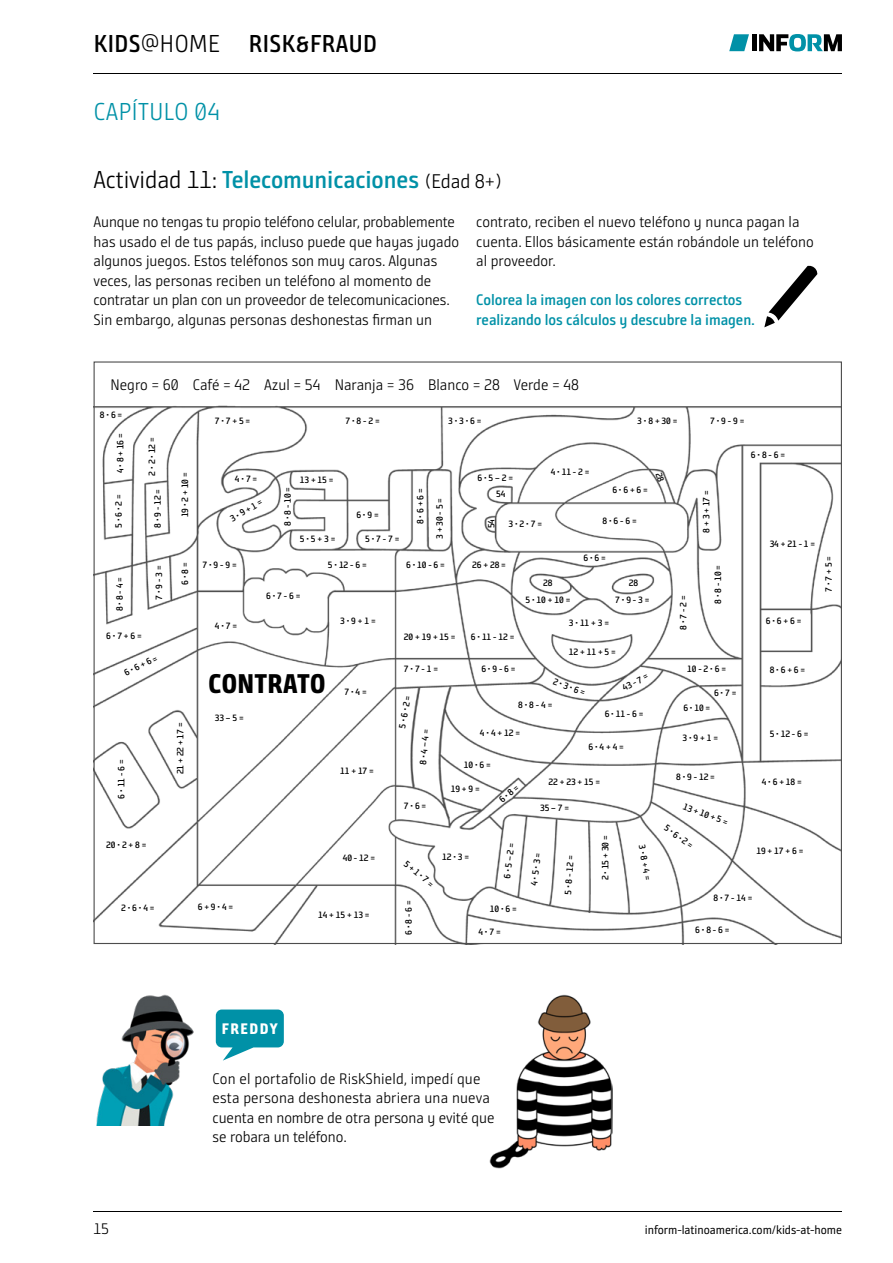
<style>
.page{position:relative;width:893px;height:1263px;background:#fff}
.page>*{position:absolute;margin:0;border:0;box-sizing:border-box;transform-origin:0 0}
.t1{font:700 expanded 27px "Bunday Sans Pro SG";letter-spacing:.01em;color:#000}
.t2{font:700 24.45px "Bunday Sans Pro SG Se";letter-spacing:-.005em;color:#0091a7}
.t3{font:700 24.45px "Bunday Sans Pro SG Se";letter-spacing:.02em;color:#000}
.t4{font:24.45px "Bunday Sans Pro SG Se Ligh";letter-spacing:.02em;color:#0091a7}
.t5{font:15.3px/19.5px "Bunday Sans Pro SG Se Ligh";color:#000}
.t6{font:700 15.3px "Bunday Sans Pro SG Se";letter-spacing:-.005em;color:#0091a7}
.t7{font:700 expanded 15.3px "Bunday Sans Pro SG";letter-spacing:.1em;color:#fff}
.t8{font:12.15px "Bunday Sans Pro SG";letter-spacing:-.005em;color:#000}
.t9{font:700 9.15px "Bunday Sans Pro SG Se";letter-spacing:-.01em;color:#000}
.s1{font-family:"Bunday Sans Pro SG Se Ligh";font-weight:400}
.s2{font-family:"Bunday Sans Pro SG Se Ligh";font-weight:400;color:#000}
.s3{font-family:"Bunday Sans Pro SG Se Ligh";font-weight:400;font-size:19.8px;color:#000}
</style>
<div class="page">
<img style="left:489px;top:994px;width:124px;height:174px">
<hr style="left:94px;top:74px;width:748px;height:1px;background:#000">
<svg style="left:729px;top:34px;width:20px;height:17px"></svg>
<svg style="left:759px;top:34px;width:83px;height:17px"></svg>
<div style="left:752px;top:34px;width:5px;height:17px;background:#000"></div>
<hr style="left:94px;top:1211px;width:748px;height:1px;background:#000">
<svg style="left:764px;top:265px;width:54px;height:62px"></svg>
<img style="left:96px;top:405px;width:744px;height:537px">
<img style="left:96px;top:994px;width:98px;height:131px">
<svg style="left:216px;top:1009px;width:68px;height:51px"></svg>
<svg style="left:655px;top:472px;width:9px;height:10px"></svg>
<p class="t3" style="left:94px;top:28px;width:285px">KIDS<span class="s1">@HOME</span> RISK&amp;FRAUD</p>
<p class="t4" style="left:94px;top:96px;width:128px">CAPÍTULO 04</p>
<p class="t2" style="left:94px;top:164px;width:410px"><span class="s2">Actividad 11:</span> Telecomunicaciones <span class="s3">(Edad 8+)</span></p>
<p class="t5" style="left:94px;top:212px;width:367px">Aunque no tengas tu propio teléfono celular, probablemente has usado el de tus papás, incluso puede que hayas jugado algunos juegos. Estos teléfonos son muy caros. Algunas veces, las personas reciben un teléfono al momento de contratar un plan con un proveedor de telecomunicaciones.<br>Sin embargo, algunas personas deshonestas firman un</p>
<p class="t5" style="left:476px;top:212px;width:325px">contrato, reciben el nuevo teléfono y nunca pagan la</p>
<p class="t5" style="left:476px;top:232px;width:339px">cuenta. Ellos básicamente están robándole un teléfono</p>
<p class="t5" style="left:476px;top:251px;width:81px">al proveedor.</p>
<p class="t6" style="left:476px;top:290px;width:267px">Colorea la imagen con los colores correctos</p>
<p class="t6" style="left:476px;top:310px;width:280px">realizando los cálculos y descubre la imagen.</p>
<p class="t5" style="left:111px;top:375px;width:470px">Negro = 60 Café = 42 Azul = 54 Naranja = 36 Blanco = 28 Verde = 48</p>
<p class="t9" style="left:100px;top:409px;width:24px">8 • 6 =</p>
<p class="t9" style="left:215px;top:414px;width:37px">7 • 7 + 5 =</p>
<p class="t9" style="left:345px;top:414px;width:36px">7 • 8 - 2 =</p>
<p class="t9" style="left:448px;top:414px;width:35px">3 • 3 • 6 =</p>
<p class="t9" style="left:637px;top:414px;width:42px">3 • 8 + 30 =</p>
<p class="t9" style="left:710px;top:414px;width:36px">7 • 9 - 9 =</p>
<p class="t9" style="left:114px;top:473px;width:42px;rotate:-90deg">4 • 8 + 16 =</p>
<p class="t9" style="left:146px;top:475px;width:40px;rotate:-90deg">2 • 2 • 12 =</p>
<p class="t9" style="left:113px;top:528px;width:35px;rotate:-90deg">5 • 6 • 2 =</p>
<p class="t9" style="left:152px;top:528px;width:40px;rotate:-90deg">8 • 9 - 12 =</p>
<p class="t9" style="left:179px;top:517px;width:46px;rotate:-90deg">19 • 2 + 10 =</p>
<p class="t9" style="left:235px;top:473px;width:24px">4 • 7 =</p>
<p class="t9" style="left:300px;top:474px;width:35px">13 + 15 =</p>
<p class="t9" style="left:282px;top:526px;width:40px;rotate:-90deg">8 • 8 - 10 =</p>
<p class="t9" style="left:414px;top:524px;width:37px;rotate:-90deg">8 • 6 + 6 =</p>
<p class="t9" style="left:228px;top:514px;width:37px;rotate:-30deg">3 • 9 + 1 =</p>
<p class="t9" style="left:434px;top:539px;width:43px;rotate:-90deg">3 + 30 - 5 =</p>
<p class="t9" style="left:356px;top:509px;width:24px">6 • 9 =</p>
<p class="t9" style="left:300px;top:532px;width:37px">5 • 5 + 3 =</p>
<p class="t9" style="left:365px;top:532px;width:36px">5 • 7 - 7 =</p>
<p class="t9" style="left:477px;top:472px;width:37px">6 • 5 – 2 =</p>
<p class="t9" style="left:496px;top:488px;width:11px">54</p>
<p class="t9" style="left:485px;top:528px;width:11px;rotate:-90deg">54</p>
<p class="t9" style="left:509px;top:518px;width:35px">3 • 2 • 7 =</p>
<p class="t9" style="left:551px;top:465px;width:40px">4 • 11 - 2 =</p>
<p class="t9" style="left:612px;top:484px;width:37px">6 • 6 + 6 =</p>
<p class="t9" style="left:603px;top:515px;width:36px">8 • 6 - 6 =</p>
<p class="t9" style="left:700px;top:533px;width:44px;rotate:-90deg">8 + 3 + 17 =</p>
<p class="t9" style="left:751px;top:449px;width:36px">6 • 8 - 6 =</p>
<p class="t9" style="left:770px;top:538px;width:47px">34 + 21 - 1 =</p>
<p class="t9" style="left:114px;top:611px;width:36px;rotate:-90deg">8 • 8 - 4 =</p>
<p class="t9" style="left:153px;top:600px;width:36px;rotate:-90deg">7 • 9 - 3 =</p>
<p class="t9" style="left:179px;top:585px;width:24px;rotate:-90deg">6 • 8 =</p>
<p class="t9" style="left:202px;top:559px;width:36px">7 • 9 - 9 =</p>
<p class="t9" style="left:328px;top:559px;width:40px">5 • 12 - 6 =</p>
<p class="t9" style="left:406px;top:559px;width:40px">6 • 10 - 6 =</p>
<p class="t9" style="left:472px;top:559px;width:35px">26 + 28 =</p>
<p class="t9" style="left:215px;top:620px;width:24px">4 • 7 =</p>
<p class="t9" style="left:266px;top:590px;width:36px">6 • 7 - 6 =</p>
<p class="t9" style="left:340px;top:615px;width:37px">3 • 9 + 1 =</p>
<p class="t9" style="left:583px;top:552px;width:24px">6 • 6 =</p>
<p class="t9" style="left:543px;top:577px;width:11px">28</p>
<p class="t9" style="left:629px;top:577px;width:11px">28</p>
<p class="t9" style="left:526px;top:594px;width:46px">5 • 10 + 10 =</p>
<p class="t9" style="left:615px;top:594px;width:36px">7 • 9 - 3 =</p>
<p class="t9" style="left:569px;top:617px;width:42px">3 • 11 + 3 =</p>
<p class="t9" style="left:677px;top:630px;width:36px;rotate:-90deg">8 • 7 - 2 =</p>
<p class="t9" style="left:712px;top:604px;width:40px;rotate:-90deg">8 • 8 - 10 =</p>
<p class="t9" style="left:766px;top:615px;width:37px">6 • 6 + 6 =</p>
<p class="t9" style="left:823px;top:592px;width:37px;rotate:-90deg">7 • 7 + 5 =</p>
<p class="t9" style="left:106px;top:630px;width:37px">6 • 7 + 6 =</p>
<p class="t9" style="left:404px;top:631px;width:53px">20 + 19 + 15 =</p>
<p class="t9" style="left:471px;top:631px;width:45px">6 • 11 - 12 =</p>
<p class="t9" style="left:122px;top:668px;width:37px;rotate:-26deg">6 • 6 + 6 =</p>
<p class="t9" style="left:115px;top:798px;width:40px;rotate:-90deg">6 • 11 - 6 =</p>
<p class="t9" style="left:106px;top:839px;width:42px">20 • 2 + 8 =</p>
<p class="t9" style="left:121px;top:901px;width:35px">2 • 6 • 4 =</p>
<p class="t9" style="left:174px;top:774px;width:53px;rotate:-90deg">21 + 22 + 17 =</p>
<p class="t1" style="left:209px;top:666px;width:118px">CONTRATO</p>
<p class="t9" style="left:215px;top:712px;width:31px">33 – 5 =</p>
<p class="t9" style="left:344px;top:685px;width:24px">7 • 4 =</p>
<p class="t9" style="left:340px;top:765px;width:35px">11 + 17 =</p>
<p class="t9" style="left:198px;top:901px;width:37px">6 + 9 • 4 =</p>
<p class="t9" style="left:343px;top:851px;width:34px">40 - 12 =</p>
<p class="t9" style="left:318px;top:909px;width:53px">14 + 15 + 13 =</p>
<p class="t9" style="left:569px;top:646px;width:48px">12 + 11 + 5 =</p>
<p class="t9" style="left:404px;top:663px;width:36px">7 • 7 - 1 =</p>
<p class="t9" style="left:481px;top:663px;width:36px">6 • 9 - 6 =</p>
<p class="t9" style="left:687px;top:663px;width:40px">10 - 2 • 6 =</p>
<p class="t9" style="left:396px;top:727px;width:35px;rotate:-80deg">5 • 6 • 2 =</p>
<p class="t9" style="left:417px;top:764px;width:37px;rotate:-85deg">8 • 4 – 4 =</p>
<p class="t9" style="left:555px;top:675px;width:35px;rotate:20deg">2 • 3 • 6 =</p>
<p class="t9" style="left:620px;top:683px;width:29px;rotate:-28deg">43 - 7 =</p>
<p class="t9" style="left:518px;top:699px;width:36px">8 • 8 - 4 =</p>
<p class="t9" style="left:480px;top:727px;width:42px">4 • 4 + 12 =</p>
<p class="t9" style="left:464px;top:758px;width:29px">10 • 6 =</p>
<p class="t9" style="left:605px;top:708px;width:40px">6 • 11 - 6 =</p>
<p class="t9" style="left:588px;top:741px;width:37px">6 • 4 + 4 =</p>
<p class="t9" style="left:714px;top:687px;width:24px">6 • 7 =</p>
<p class="t9" style="left:683px;top:702px;width:29px">6 • 10 =</p>
<p class="t9" style="left:682px;top:732px;width:37px">3 • 9 + 1 =</p>
<p class="t9" style="left:770px;top:664px;width:37px">8 • 6 + 6 =</p>
<p class="t9" style="left:770px;top:728px;width:40px">5 • 12 - 6 =</p>
<p class="t9" style="left:404px;top:800px;width:24px">7 • 6 =</p>
<p class="t9" style="left:451px;top:783px;width:31px">19 + 9 =</p>
<p class="t9" style="left:497px;top:796px;width:24px;rotate:-40deg">6 • 8 =</p>
<p class="t9" style="left:409px;top:858px;width:37px;rotate:40deg">5 + 1 • 7 =</p>
<p class="t9" style="left:403px;top:935px;width:36px;rotate:-90deg">6 • 8 - 6 =</p>
<p class="t9" style="left:442px;top:851px;width:29px">12 • 3 =</p>
<p class="t9" style="left:501px;top:878px;width:37px;rotate:-83deg">6 • 5 – 2 =</p>
<p class="t9" style="left:490px;top:903px;width:29px">10 • 6 =</p>
<p class="t9" style="left:478px;top:926px;width:24px">4 • 7 =</p>
<p class="t9" style="left:549px;top:775px;width:53px">22 + 23 + 15 =</p>
<p class="t9" style="left:540px;top:801px;width:31px">35 – 7 =</p>
<p class="t9" style="left:528px;top:885px;width:35px;rotate:-83deg">4 • 5 • 3 =</p>
<p class="t9" style="left:562px;top:894px;width:40px;rotate:-86deg">5 • 8 - 12 =</p>
<p class="t9" style="left:599px;top:880px;width:46px;rotate:-90deg">2 • 15 + 30 =</p>
<p class="t9" style="left:648px;top:844px;width:37px;rotate:80deg">3 • 8 + 4 =</p>
<p class="t9" style="left:676px;top:771px;width:40px">8 • 9 - 12 =</p>
<p class="t9" style="left:685px;top:800px;width:48px;rotate:20deg">13 + 10 + 5 =</p>
<p class="t9" style="left:669px;top:822px;width:35px;rotate:36deg">5 • 6 • 2 =</p>
<p class="t9" style="left:762px;top:776px;width:42px">4 • 6 + 18 =</p>
<p class="t9" style="left:756px;top:844px;width:48px">19 + 17 + 6 =</p>
<p class="t9" style="left:713px;top:892px;width:40px">8 • 7 - 14 =</p>
<p class="t9" style="left:695px;top:924px;width:36px">6 • 8 - 6 =</p>
<p class="t5" style="left:94px;top:1219px;width:17px">15</p>
<p class="t7" style="left:222px;top:1018px;width:57px">FREDDY</p>
<p class="t5" style="left:213px;top:1068px;width:269px">Con el portafolio de RiskShield, impedí que</p>
<p class="t5" style="left:213px;top:1088px;width:279px">esta persona deshonesta abriera una nueva</p>
<p class="t5" style="left:213px;top:1107px;width:283px">cuenta en nombre de otra persona y evité que</p>
<p class="t5" style="left:213px;top:1127px;width:136px">se robara un teléfono.</p>
<p class="t8" style="left:645px;top:1222px;width:199px">inform-latinoamerica.com/kids-at-home</p>
</div>
